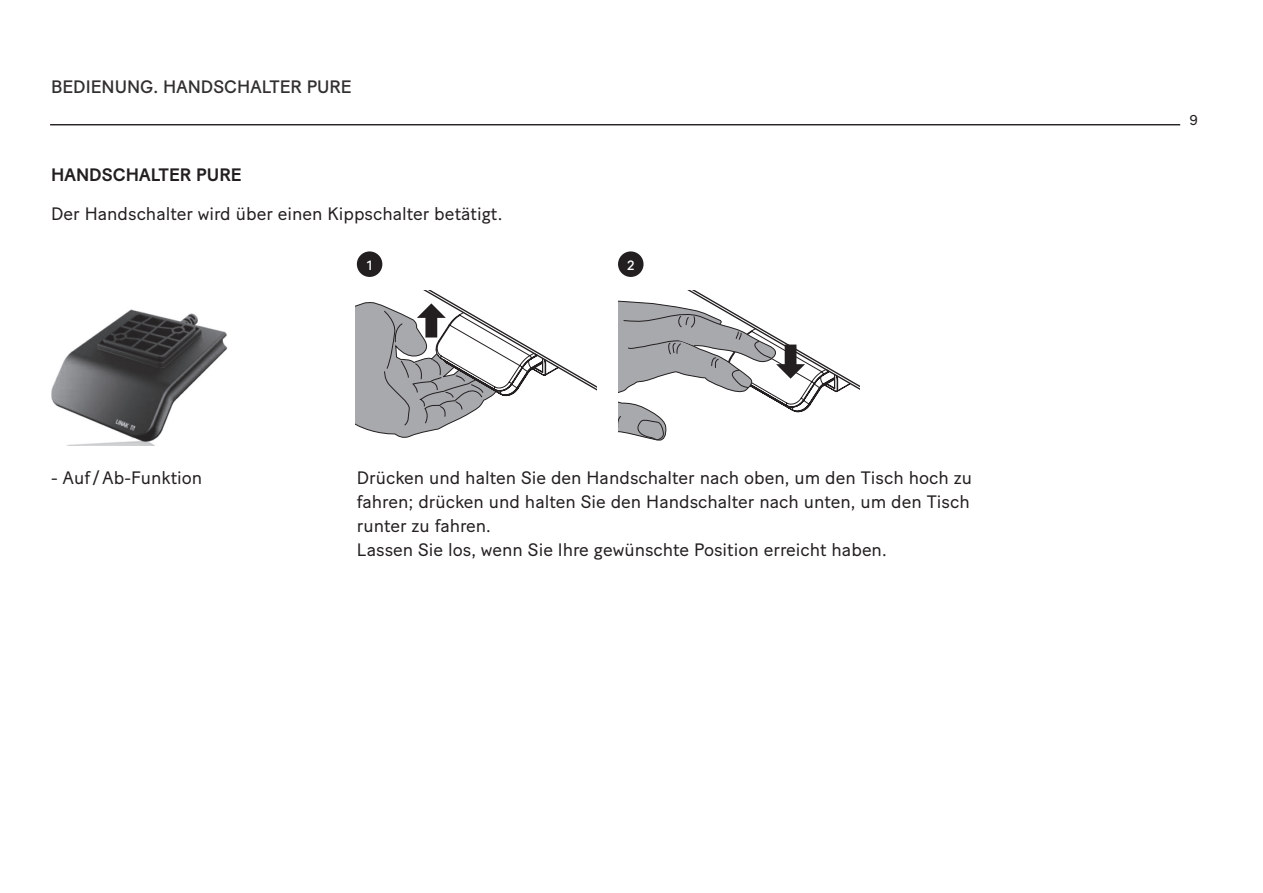
<style>
.page{position:relative;width:1263px;height:893px;background:#fff}
.page>*{position:absolute;margin:0;border:0;box-sizing:border-box;transform-origin:0 0}
.t1{font:18px/24px "Baton Turbo";color:#231f20}
.t2{font:18px "Baton Turbo";color:#312f30}
.t3{font:500 18px "Baton Turbo";color:#231f20}
.t4{font:14.25px "Baton Turbo";color:#231f20}
.t5{font:13.5px "Baton Turbo";color:#fff}
</style>
<div class="page">
<hr style="left:50px;top:124px;width:1130px;height:1px;background:#231f20">
<img style="left:51px;top:309px;width:177px;height:137px">
<div style="left:357px;top:251px;width:25px;height:26px;background:#231f20;border-radius:50%"></div>
<svg style="left:356px;top:290px;width:241px;height:148px"></svg>
<div style="left:618px;top:251px;width:25px;height:26px;background:#231f20;border-radius:50%"></div>
<svg style="left:618px;top:290px;width:241px;height:151px"></svg>
<p class="t2" style="left:51px;top:73px;width:302px">BEDIENUNG. HANDSCHALTER PURE</p>
<p class="t3" style="left:51px;top:161px;width:192px">HANDSCHALTER PURE</p>
<p class="t1" style="left:51px;top:200px;width:453px">Der Handschalter wird über einen Kippschalter betätigt.</p>
<p class="t1" style="left:51px;top:464px;width:153px">- Auf /Ab-Funktion</p>
<p class="t5" style="left:367px;top:255px;width:7px">1</p>
<p class="t5" style="left:627px;top:255px;width:9px">2</p>
<p class="t1" style="left:357px;top:464px;width:617px">Drücken und halten Sie den Handschalter nach oben, um den Tisch hoch zu fahren; drücken und halten Sie den Handschalter nach unten, um den Tisch runter zu fahren.<br>Lassen Sie los, wenn Sie Ihre gewünschte Position erreicht haben.</p>
<p class="t4" style="left:1189px;top:109px;width:10px">9</p>
</div>
